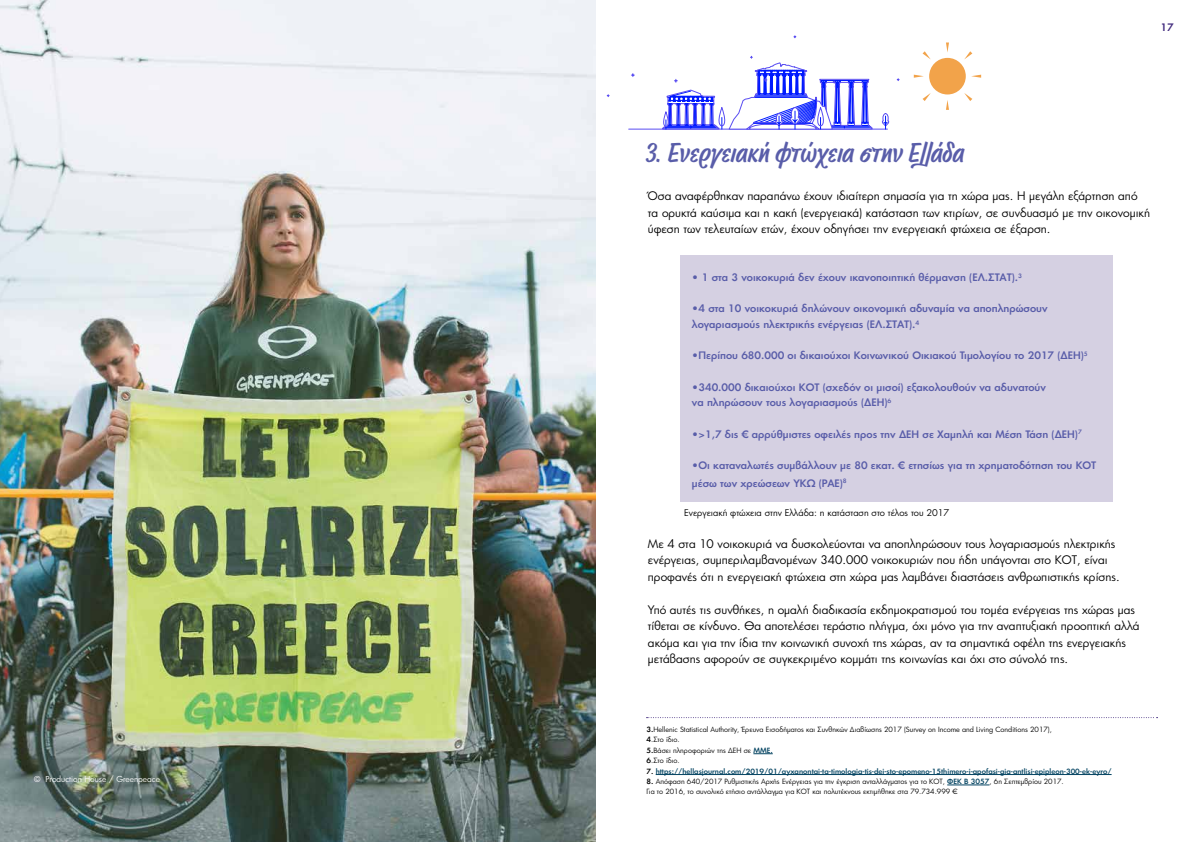
<style>
.page{position:relative;width:1191px;height:842px;background:#fff}
.page>*{position:absolute;margin:0;border:0;box-sizing:border-box;transform-origin:0 0}
.t1{font:27px "CF Reklama";color:#595da9}
.t2{font:11.5px/16.5px "PF Futura Neu";color:#000}
.t3{font:500 10px/15.7px "PF Futura Neu";color:#595da9}
.t4{font:500 10px "PF Futura Neu";color:#40297d}
.t5{font:9px "PF Futura Neu";color:#000}
.t6{font:8px "PF Futura Neu";color:#fff}
.t7{font:7px/10.4px "PF Futura Neu";color:#000}
.t8{font:500 7px "PF Futura Neu";color:#044462}
.s1{font-weight:500}
.s2{font-weight:500;color:#044462}
.s3{color:#000}
</style>
<div class="page">
<img style="left:0;top:0;width:595px;height:842px">
<svg style="left:646px;top:717px;width:511px;height:1px"></svg>
<svg style="left:753px;top:753px;width:19px;height:1px"></svg>
<hr style="left:655px;top:774px;width:456px;height:1px;background:#044462">
<hr style="left:947px;top:785px;width:42px;height:1px;background:#044462">
<div style="left:929px;top:58px;width:36px;height:36px;background:#f2a34a;border-radius:50%"></div>
<svg style="left:946px;top:43px;width:3px;height:9px"></svg>
<svg style="left:946px;top:100px;width:3px;height:10px"></svg>
<svg style="left:971px;top:75px;width:10px;height:3px"></svg>
<svg style="left:913px;top:75px;width:10px;height:3px"></svg>
<svg style="left:922px;top:51px;width:8px;height:8px"></svg>
<svg style="left:964px;top:93px;width:8px;height:8px"></svg>
<svg style="left:964px;top:51px;width:8px;height:8px"></svg>
<svg style="left:922px;top:93px;width:8px;height:8px"></svg>
<hr style="left:628px;top:129px;width:259px;height:1px;background:#594df2">
<svg style="left:880px;top:113px;width:10px;height:16px"></svg>
<svg style="left:660px;top:56px;width:212px;height:74px"></svg>
<div style="left:680px;top:255px;width:433px;height:247px;background:#d5d0e2"></div>
<p class="t6" style="left:34px;top:774px;width:127px">© Production House / Greenpeace</p>
<p class="t4" style="left:1160px;top:20px;width:15px">17</p>
<h1 class="t1" style="left:646px;top:137px;width:320px">3. Ενεργειακή φτώχεια στην Ελλάδα</h1>
<p class="t2" style="left:648px;top:187px;width:503px">Όσα αναφέρθηκαν παραπάνω έχουν ιδιαίτερη σημασία για τη χώρα μας. Η μεγάλη εξάρτηση από τα ορυκτά καύσιμα και η κακή (ενεργειακά) κατάσταση των κτιρίων, σε συνδυασμό με την οικονομική ύφεση των τελευταίων ετών, έχουν οδηγήσει την ενεργειακή φτώχεια σε έξαρση.</p>
<p class="t3" style="left:692px;top:269px;width:331px">• 1 στα 3 νοικοκυριά δεν έχουν ικανοποιητική θέρμανση (ΕΛ.ΣΤΑΤ).<sup>3</sup></p>
<p class="t3" style="left:692px;top:301px;width:357px">•4 στα 10 νοικοκυριά δηλώνουν οικονομική αδυναμία να αποπληρώσουν λογαριασμούς ηλεκτρικής ενέργειας (ΕΛ.ΣΤΑΤ).<sup>4</sup></p>
<p class="t3" style="left:692px;top:348px;width:397px">•Περίπου 680.000 οι δικαιούχοι Κοινωνικού Οικιακού Τιμολογίου το 2017 (ΔΕΗ)<sup>5</sup></p>
<p class="t3" style="left:692px;top:379px;width:355px">•340.000 δικαιούχοι ΚΟΤ (σχεδόν οι μισοί) εξακολουθούν να αδυνατούν να πληρώσουν τους λογαριασμούς (ΔΕΗ)<sup>6</sup></p>
<p class="t3" style="left:692px;top:426px;width:391px">•&gt;1,7 δις € αρρύθμιστες οφειλές προς την ΔΕΗ σε Χαμηλή και Μέση Τάση (ΔΕΗ)<sup>7</sup></p>
<p class="t3" style="left:692px;top:456px;width:406px;line-height:17.5px">•Οι καταναλωτές συμβάλλουν με 80 εκατ. € ετησίως για τη χρηματοδότηση του ΚΟΤ μέσω των χρεώσεων ΥΚΩ (ΡΑΕ)<sup>8</sup></p>
<p class="t5" style="left:684px;top:507px;width:267px">Ενεργειακή φτώχεια στην Ελλάδα: η κατάσταση στο τέλος του 2017</p>
<p class="t2" style="left:648px;top:535px;width:473px">Με 4 στα 10 νοικοκυριά να δυσκολεύονται να αποπληρώσουν τους λογαριασμούς ηλεκτρικής ενέργειας, συμπεριλαμβανομένων 340.000 νοικοκυριών που ήδη υπάγονται στο ΚΟΤ, είναι προφανές ότι η ενεργειακή φτώχεια στη χώρα μας λαμβάνει διαστάσεις ανθρωπιστικής κρίσης.</p>
<p class="t2" style="left:648px;top:601px;width:493px">Υπό αυτές τις συνθήκες, η ομαλή διαδικασία εκδημοκρατισμού του τομέα ενέργειας της χώρας μας τίθεται σε κίνδυνο. Θα αποτελέσει τεράστιο πλήγμα, όχι μόνο για την αναπτυξιακή προοπτική αλλά ακόμα και για την ίδια την κοινωνική συνοχή της χώρας, αν τα σημαντικά οφέλη της ενεργειακής μετάβασης αφορούν σε συγκεκριμένο κομμάτι της κοινωνίας και όχι στο σύνολό της.</p>
<p class="t7" style="left:646px;top:724px;width:407px"><span class="s1">3.</span>Hellenic Statistical Authority, Έρευνα Εισοδήματος και Συνθηκών Διαβίωσης 2017 (Survey on Income and Living Conditions 2017), <span class="s1">4</span>.Στο ίδιο.<br><span class="s1">5.</span>Βάσει πληροφοριών της ΔΕΗ σε <span class="s2">ΜΜΕ.<br></span><span class="s1">6</span>.Στο ίδιο.</p>
<p class="t8" style="left:646px;top:766px;width:466px"><span class="s3">7.</span> https://hellasjournal.com/2019/01/ayxanontai-ta-timologia-tis-dei-sto-epomeno-15thimero-i-apofasi-gia-antlisi-epipleon-300-ek-eyro/</p>
<p class="t7" style="left:646px;top:776px;width:419px"><span class="s1">8.</span> Απόφαση 640/2017 Ρυθμιστικής Αρχής Ενέργειας για την έγκριση ανταλλάγματος για το ΚΟΤ, <span class="s2">ΦΕΚ Β 3057</span>, 6η Σεπτεμβρίου 2017.<br>Για το 2016, το συνολικό ετήσιο αντάλλαγμα για ΚΟΤ και πολυτέκνους εκτιμήθηκε στα 79.734.999 €</p>
</div>
